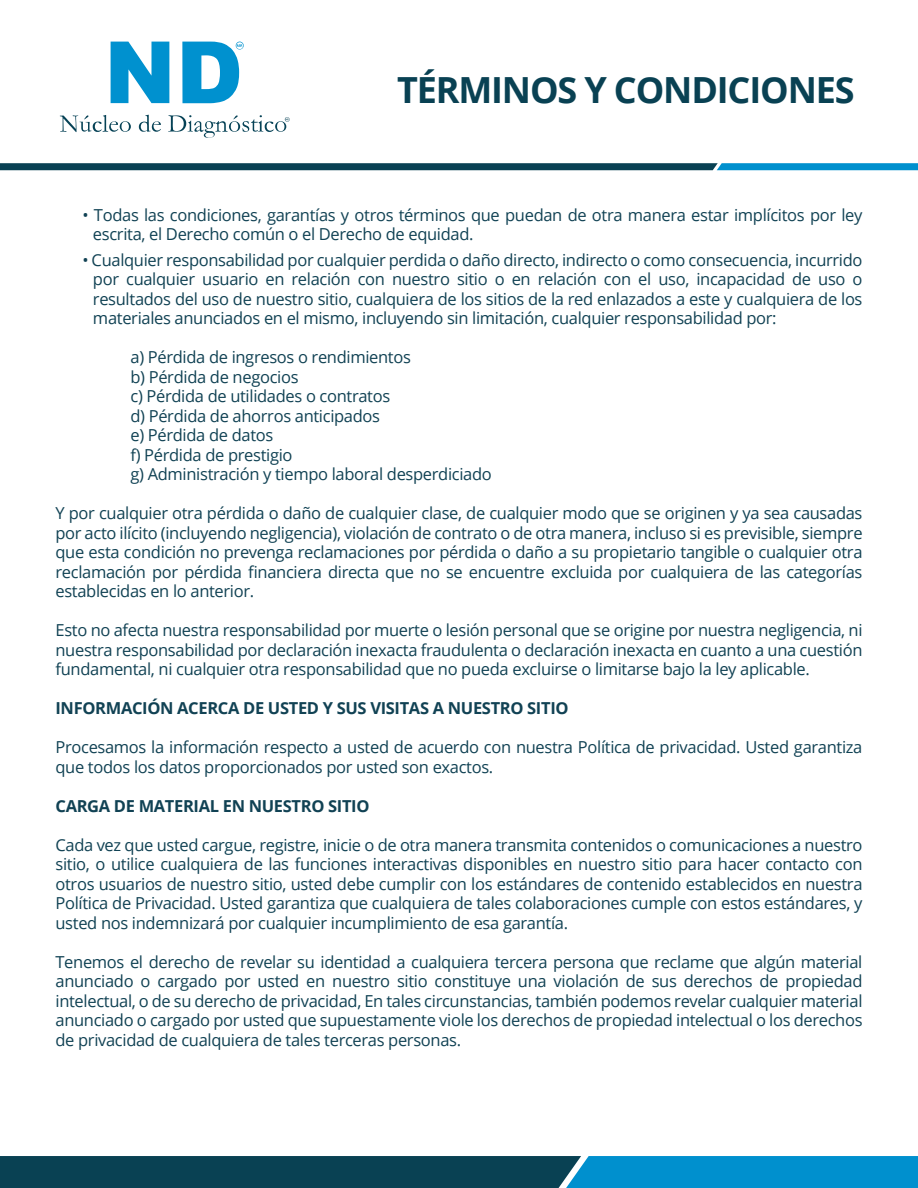
<style>
.page{position:relative;width:918px;height:1188px;background:#fff}
.page>*{position:absolute;margin:0;border:0;box-sizing:border-box;transform-origin:0 0}
.t1{font:700 36px "Open Sans";letter-spacing:-.03em;color:#094153}
.t2{font:16.5px/19.5px "Open Sans";letter-spacing:-.02em;color:#114254;text-align:justify}
.t3{font:700 16.5px "Open Sans";letter-spacing:-.02em;color:#114254}
</style>
<div class="page">
<svg style="left:0;top:163px;width:918px;height:7px"></svg>
<svg style="left:111px;top:42px;width:58px;height:61px"></svg>
<svg style="left:182px;top:42px;width:62px;height:61px"></svg>
<svg style="left:60px;top:115px;width:71px;height:17px"></svg>
<svg style="left:139px;top:115px;width:22px;height:17px"></svg>
<svg style="left:168px;top:115px;width:122px;height:23px"></svg>
<svg style="left:0;top:1156px;width:918px;height:32px"></svg>
<h1 class="t1" style="left:397px;top:65px;width:459px">TÉRMINOS Y CONDICIONES</h1>
<p class="t2" style="left:93px;top:204px;width:771px;text-indent:-10px">• Todas las condiciones, garantías y otros términos que puedan de otra manera estar implícitos por ley escrita, el Derecho común o el Derecho de equidad.</p>
<p class="t2" style="left:93px;top:249px;width:771px;text-indent:-10px">• Cualquier responsabilidad por cualquier perdida o daño directo, indirecto o como consecuencia, incurrido por cualquier usuario en relación con nuestro sitio o en relación con el uso, incapacidad de uso o resultados del uso de nuestro sitio, cualquiera de los sitios de la red enlazados a este y cualquiera de los materiales anunciados en el mismo, incluyendo sin limitación, cualquier responsabilidad por:</p>
<p class="t2" style="left:130px;top:347px;width:363px;text-align:left">a) Pérdida de ingresos o rendimientos<br>b) Pérdida de negocios<br>c) Pérdida de utilidades o contratos<br>d) Pérdida de ahorros anticipados<br>e) Pérdida de datos<br>f) Pérdida de prestigio<br>g) Administración y tiempo laboral desperdiciado</p>
<p class="t2" style="left:56px;top:503px;width:809px">Y por cualquier otra pérdida o daño de cualquier clase, de cualquier modo que se originen y ya sea causadas por acto ilícito (incluyendo negligencia), violación de contrato o de otra manera, incluso si es previsible, siempre que esta condición no prevenga reclamaciones por pérdida o daño a su propietario tangible o cualquier otra reclamación por pérdida financiera directa que no se encuentre excluida por cualquiera de las categorías establecidas en lo anterior.</p>
<p class="t2" style="left:56px;top:620px;width:809px">Esto no afecta nuestra responsabilidad por muerte o lesión personal que se origine por nuestra negligencia, ni nuestra responsabilidad por declaración inexacta fraudulenta o declaración inexacta en cuanto a una cuestión fundamental, ni cualquier otra responsabilidad que no pueda excluirse o limitarse bajo la ley aplicable.</p>
<p class="t3" style="left:56px;top:696px;width:515px">INFORMACIÓN ACERCA DE USTED Y SUS VISITAS A NUESTRO SITIO</p>
<p class="t2" style="left:56px;top:737px;width:808px">Procesamos la información respecto a usted de acuerdo con nuestra Política de privacidad. Usted garantiza que todos los datos proporcionados por usted son exactos.</p>
<p class="t3" style="left:56px;top:794px;width:316px">CARGA DE MATERIAL EN NUESTRO SITIO</p>
<p class="t2" style="left:56px;top:834px;width:809px">Cada vez que usted cargue, registre, inicie o de otra manera transmita contenidos o comunicaciones a nuestro sitio, o utilice cualquiera de las funciones interactivas disponibles en nuestro sitio para hacer contacto con otros usuarios de nuestro sitio, usted debe cumplir con los estándares de contenido establecidos en nuestra Política de Privacidad. Usted garantiza que cualquiera de tales colaboraciones cumple con estos estándares, y usted nos indemnizará por cualquier incumplimiento de esa garantía.</p>
<p class="t2" style="left:56px;top:951px;width:809px">Tenemos el derecho de revelar su identidad a cualquiera tercera persona que reclame que algún material anunciado o cargado por usted en nuestro sitio constituye una violación de sus derechos de propiedad intelectual, o de su derecho de privacidad, En tales circunstancias, también podemos revelar cualquier material anunciado o cargado por usted que supuestamente viole los derechos de propiedad intelectual o los derechos de privacidad de cualquiera de tales terceras personas.</p>
</div>
